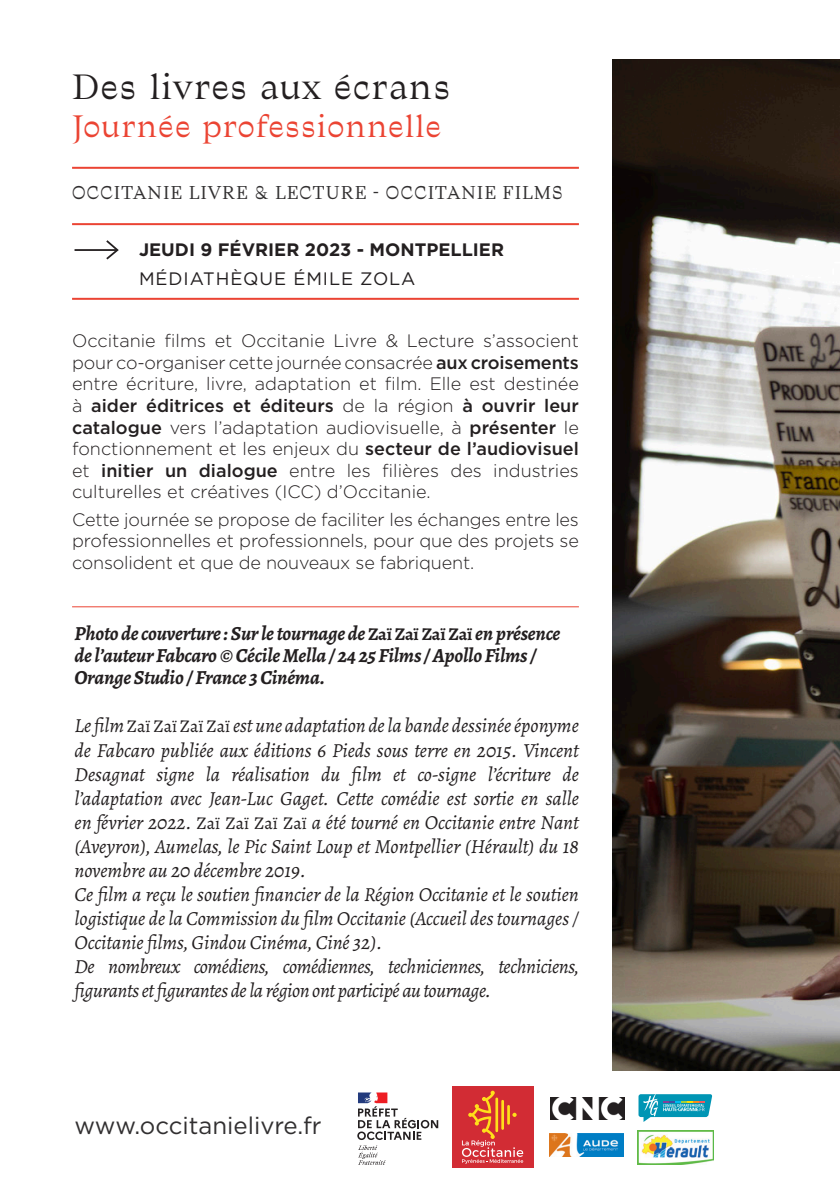
<style>
.page{position:relative;width:840px;height:1191px;background:#fff}
.page>*{position:absolute;margin:0;border:0;box-sizing:border-box;transform-origin:0 0}
.Titre_Des_livres_aux{font:34px "Traulha Regulara";color:#231f20}
.Sous-titre_journée{font:30px "Traulha Regulara";color:#eb4433}
.Site_web_OLL_4e_couv{font:24px "Gotham";color:#312f30}
.texte_Illustrateur{font:italic 20px/24px "Alegreya";letter-spacing:-.02em;color:#231f20;text-align:justify}
.Crédit_photo{font:italic 700 20px/22px "Alegreya";letter-spacing:-.01em;color:#231f20}
.Note_intention{font:300 18px/21.6px "Gotham";letter-spacing:-.01em;color:#231f20;text-align:justify}
.Organisateurs_4e{font:18px "Traulha Jornau";letter-spacing:.05em;color:#312f30}
.Date_et_lieu{font:700 18px "Gotham";color:#231f20}
.Salle_Cinema_et_renc{font:18px "Gotham";letter-spacing:.05em;color:#231f20}
.s1{font-weight:500}
.s2{font-style:normal;font-size:18px}
</style>
<div class="page">
<svg style="left:357px;top:1092px;width:81px;height:72px"></svg>
<div style="left:451px;top:1086px;width:82px;height:81px;background:#d22c34"></div>
<svg style="left:461px;top:1090px;width:62px;height:73px"></svg>
<img style="left:549px;top:1133px;width:73px;height:24px">
<img style="left:637px;top:1130px;width:75px;height:34px">
<svg style="left:638px;top:1094px;width:73px;height:28px"></svg>
<hr style="left:72px;top:167px;width:506px;height:2px;background:#eb4433">
<hr style="left:72px;top:223px;width:506px;height:2px;background:#eb4433">
<hr style="left:72px;top:298px;width:506px;height:2px;background:#eb4433">
<hr style="left:72px;top:606px;width:506px;height:1px;background:#eb4433">
<hr style="left:74px;top:249px;width:42px;height:2px;background:#231f20">
<svg style="left:104px;top:240px;width:15px;height:20px"></svg>
<img style="left:612px;top:60px;width:227px;height:1011px">
<img style="left:550px;top:1097px;width:74px;height:22px">
<p class="Titre_Des_livres_aux" style="left:72px;top:67px;width:380px">Des livres aux écrans</p>
<p class="Sous-titre_journée" style="left:72px;top:109px;width:371px">Journée professionnelle</p>
<p class="Organisateurs_4e" style="left:72px;top:183px;width:491px">OCCITANIE LIVRE &amp; LECTURE - OCCITANIE FILMS</p>
<p class="Date_et_lieu" style="left:139px;top:237px;width:366px">JEUDI 9 FÉVRIER 2023 - MONTPELLIER</p>
<p class="Salle_Cinema_et_renc" style="left:139px;top:267px;width:278px">MÉDIATHÈQUE ÉMILE ZOLA</p>
<p class="Note_intention" style="left:72px;top:329px;width:508px">Occitanie films et Occitanie Livre &amp; Lecture s’associent pour co-organiser cette journée consacrée <span class="s1">aux croisements </span>entre écriture, livre, adaptation et film. Elle est destinée à <span class="s1">aider éditrices et éditeurs</span> de la région <span class="s1">à ouvrir leur catalogue</span> vers l’adaptation audiovisuelle, à <span class="s1">présenter</span> le fonctionnement et les enjeux du <span class="s1">secteur de l’audiovisuel </span>et <span class="s1">initier un dialogue</span> entre les filières des industries culturelles et créatives (ICC) d’Occitanie.</p>
<p class="Note_intention" style="left:72px;top:508px;width:508px">Cette journée se propose de faciliter les échanges entre les professionnelles et professionnels, pour que des projets se consolident et que de nouveaux se fabriquent.</p>
<p class="Crédit_photo" style="left:74px;top:622px;width:487px">Photo de couverture : Sur le tournage de <span class="s2">Zaï Zaï Zaï Zaï</span> en présence de l’auteur Fabcaro © Cécile Mella / 24 25 Films / Apollo Films /<br>Orange Studio / France 3 Cinéma.</p>
<p class="texte_Illustrateur" style="left:74px;top:713px;width:505px">Le film <span class="s2">Zaï Zaï Zaï Zaï</span> est une adaptation de la bande dessinée éponyme de Fabcaro publiée aux éditions 6 Pieds sous terre en 2015. Vincent Desagnat signe la réalisation du film et co-signe l’écriture de l’adaptation avec Jean-Luc Gaget. Cette comédie est sortie en salle en février 2022. <span class="s2">Zaï Zaï Zaï Zaï</span> a été tourné en Occitanie entre Nant (Aveyron), Aumelas, le Pic Saint Loup et Montpellier (Hérault) du 18 novembre au 20 décembre 2019.</p>
<p class="texte_Illustrateur" style="left:74px;top:881px;width:505px">Ce film a reçu le soutien financier de la Région Occitanie et le soutien logistique de la Commission du film Occitanie (Accueil des tournages / Occitanie films, Gindou Cinéma, Ciné 32).</p>
<p class="texte_Illustrateur" style="left:74px;top:953px;width:505px">De nombreux comédiens, comédiennes, techniciennes, techniciens, figurants et figurantes de la région ont participé au tournage.</p>
<p class="Site_web_OLL_4e_couv" style="left:74px;top:1110px;width:248px">www.occitanielivre.fr</p>
</div>
